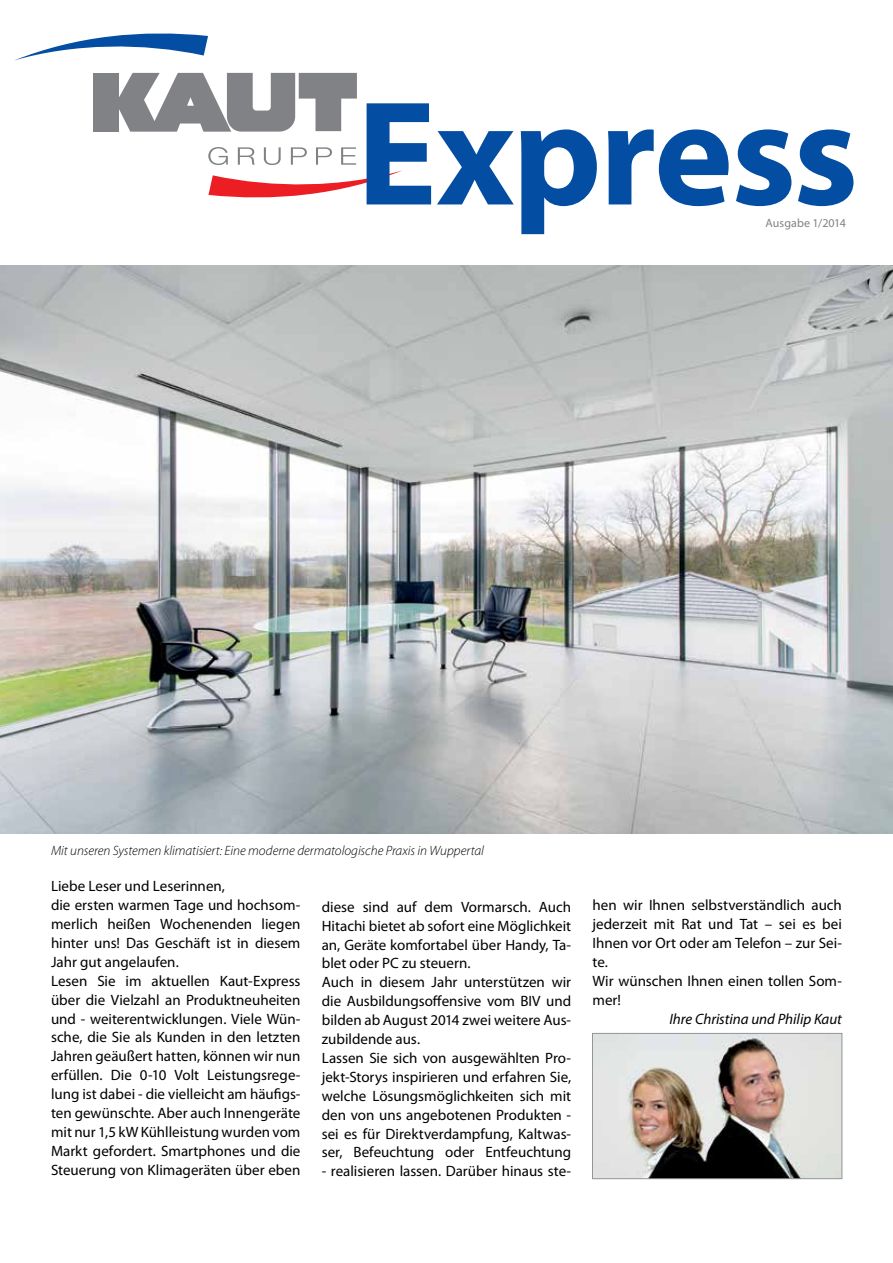
<style>
.page{position:relative;width:893px;height:1263px;background:#fff}
.page>*{position:absolute;margin:0;border:0;box-sizing:border-box;transform-origin:0 0}
.t1{font:700 150px "Myriad Pro";letter-spacing:-.015em;color:#034ea2}
.t2{font:15px/18.9px "Myriad Pro";color:#000}
.t3{font:italic 15px "Myriad Pro";letter-spacing:-.005em;color:#000}
.t4{font:italic 300 13.5px "Myriad Pro";color:#000}
.t5{font:12px "Myriad Pro";letter-spacing:.005em;color:#808285}
</style>
<div class="page">
<img style="left:594px;top:1035px;width:246px;height:142px">
<div style="left:592px;top:1033px;width:250px;height:146px;border:1px solid #939598"></div>
<div style="left:93px;top:73px;width:25px;height:59px;background:#808285"></div>
<svg style="left:118px;top:73px;width:239px;height:59px"></svg>
<svg style="left:14px;top:33px;width:194px;height:28px"></svg>
<svg style="left:208px;top:147px;width:194px;height:50px"></svg>
<img style="left:0;top:265px;width:893px;height:568px">
<h1 class="t1" style="left:357px;top:56px;width:503px">Express</h1>
<p class="t5" style="left:765px;top:215px;width:82px">Ausgabe 1/2014</p>
<p class="t4" style="left:51px;top:842px;width:434px">Mit unseren Systemen klimatisiert: Eine moderne dermatologische Praxis in Wuppertal</p>
<p class="t2" style="left:51px;top:876px;width:251px">Liebe Leser und Leserinnen,<br>die ersten warmen Tage und hochsom&shy;merlich heißen Wochenenden liegen hinter uns! Das Geschäft ist in diesem Jahr gut angelaufen.<br>Lesen Sie im aktuellen Kaut-Express über die Vielzahl an Produktneuheiten und - weiterentwicklungen. Viele Wün&shy;sche, die Sie als Kunden in den letzten Jahren geäußert hatten, können wir nun erfüllen. Die 0-10 Volt Leistungsrege&shy;lung ist dabei - die vielleicht am häufigs&shy;ten gewünschte. Aber auch Innengeräte mit nur 1,5 kW Kühlleistung wurden vom Markt gefordert. Smartphones und die Steuerung von Klimageräten über eben</p>
<p class="t2" style="left:322px;top:897px;width:251px">diese sind auf dem Vormarsch. Auch Hitachi bietet ab sofort eine Möglichkeit an, Geräte komfortabel über Handy, Ta&shy;blet oder PC zu steuern.<br>Auch in diesem Jahr unterstützen wir die Ausbildungsoffensive vom BIV und bilden ab August 2014 zwei weitere Aus&shy;zubildende aus.<br>Lassen Sie sich von ausgewählten Pro&shy;jekt-Storys inspirieren und erfahren Sie, welche Lösungsmöglichkeiten sich mit den von uns angebotenen Produkten - sei es für Direktverdampfung, Kaltwas&shy;ser, Befeuchtung oder Entfeuchtung</p>
<p class="t2" style="left:322px;top:1161px;width:251px">- realisieren lassen. Darüber hinaus ste-</p>
<p class="t2" style="left:592px;top:896px;width:251px">hen wir Ihnen selbstverständlich auch jederzeit mit Rat und Tat – sei es bei<br>Ihnen vor Ort oder am Telefon – zur Sei&shy;te.<br>Wir wünschen Ihnen einen tollen Som&shy;mer!</p>
<p class="t3" style="left:669px;top:1009px;width:174px">Ihre Christina und Philip Kaut</p>
</div>
